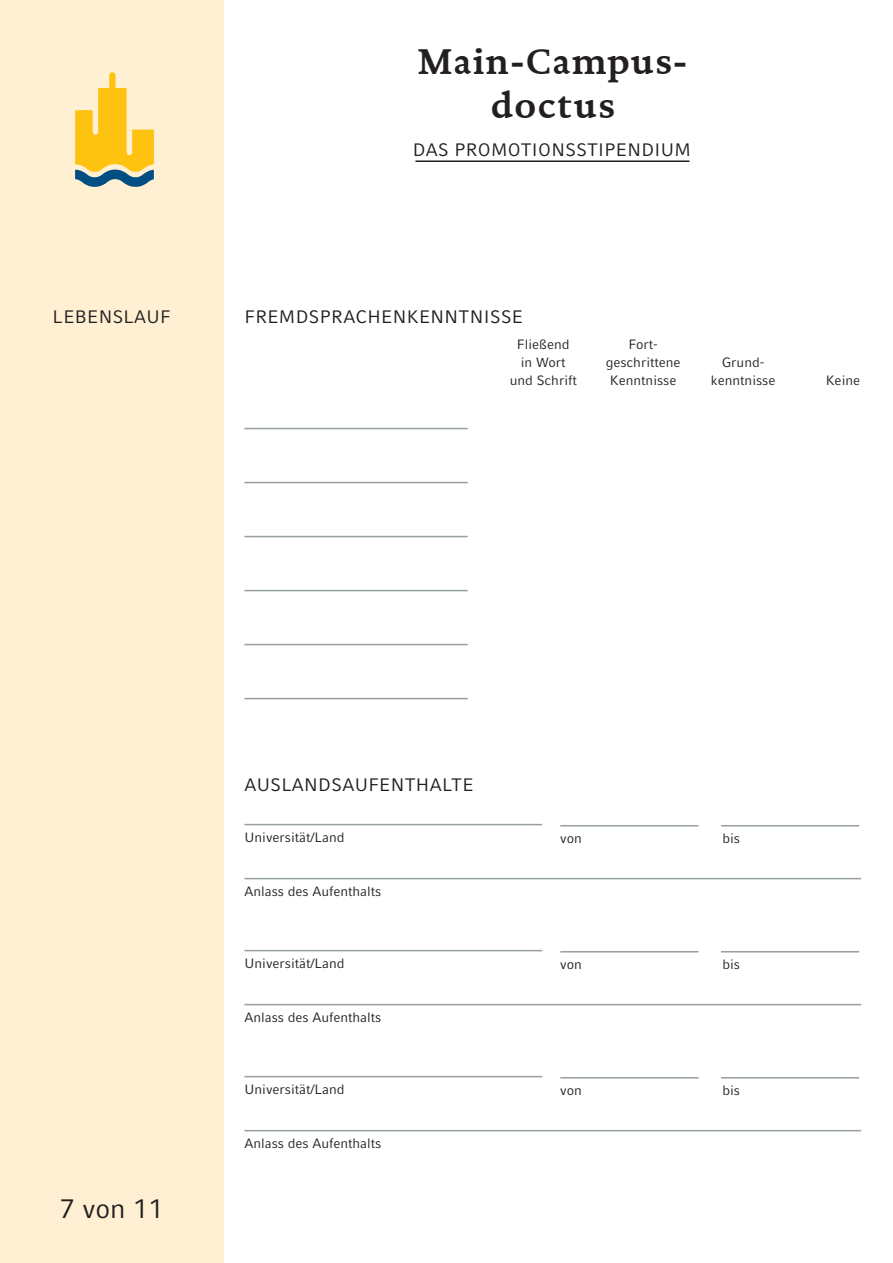
<style>
.page{position:relative;width:893px;height:1263px;background:#fff}
.page>*{position:absolute;margin:0;border:0;box-sizing:border-box;transform-origin:0 0}
.t1{font:700 36px/43.2px "DTL Documenta T";letter-spacing:.03em;color:#231f20;text-align:center}
.t2{font:27px "Compatil Fact LT Pro";color:#231f20}
.t3{font:18px "Compatil Fact LT Pro";letter-spacing:.02em;color:#231f20}
.t4{font:13.5px/18px "Compatil Fact LT Pro";color:#231f20;text-align:center}
</style>
<div class="page">
<div style="left:0;top:0;width:223px;height:1263px;background:#fff0d3"></div>
<hr style="left:415px;top:160px;width:274px;height:2px;background:#231f20">
<svg style="left:75px;top:72px;width:79px;height:115px"></svg>
<hr style="left:244px;top:428px;width:224px;height:1px;background:#96a196">
<hr style="left:244px;top:482px;width:224px;height:1px;background:#96a196">
<hr style="left:244px;top:536px;width:224px;height:1px;background:#96a196">
<hr style="left:244px;top:590px;width:224px;height:1px;background:#96a196">
<hr style="left:244px;top:644px;width:224px;height:1px;background:#96a196">
<hr style="left:244px;top:698px;width:224px;height:1px;background:#96a196">
<hr style="left:244px;top:824px;width:298px;height:1px;background:#96a196">
<hr style="left:244px;top:878px;width:617px;height:1px;background:#96a196">
<hr style="left:244px;top:950px;width:298px;height:1px;background:#96a196">
<hr style="left:244px;top:1004px;width:617px;height:1px;background:#96a196">
<hr style="left:244px;top:1076px;width:298px;height:1px;background:#96a196">
<hr style="left:244px;top:1130px;width:617px;height:1px;background:#96a196">
<hr style="left:560px;top:825px;width:138px;height:1px;background:#96a196">
<hr style="left:721px;top:825px;width:138px;height:1px;background:#96a196">
<hr style="left:560px;top:951px;width:138px;height:1px;background:#96a196">
<hr style="left:721px;top:951px;width:138px;height:1px;background:#96a196">
<hr style="left:560px;top:1077px;width:138px;height:1px;background:#96a196">
<hr style="left:721px;top:1077px;width:138px;height:1px;background:#96a196">
<h1 class="t1" style="left:418px;top:40px;width:271px">Main-Campus&shy;doctus</h1>
<h3 class="t3" style="left:413px;top:139px;width:279px">Das PromotionsStipendium</h3>
<h3 class="t3" style="left:53px;top:306px;width:47px">LEBENSLAU</h3>
<h3 class="t3" style="left:160px;top:306px;width:12px">F</h3>
<h3 class="t3" style="left:244px;top:306px;width:280px">Fremdsprach enkenntnisse</h3>
<p class="t4" style="left:510px;top:336px;width:69px">Fließend in Wort und Schrift</p>
<p class="t4" style="left:606px;top:336px;width:76px">Fort&shy;geschrittene<br>Kenntnisse</p>
<p class="t4" style="left:711px;top:354px;width:66px">Grund&shy;kenntnisse</p>
<p class="t4" style="left:826px;top:372px;width:36px">Keine</p>
<h2 class="t2" style="left:60px;top:1193px;width:105px">7 von 11</h2>
<h3 class="t3" style="left:244px;top:774px;width:231px">Auslandsaufenthalte</h3>
<p class="t4" style="left:244px;top:829px;width:102px">U niversität/Land</p>
<p class="t4" style="left:244px;top:883px;width:138px">Anlass des Aufenthalts</p>
<p class="t4" style="left:244px;top:955px;width:102px">U niversität/Land</p>
<p class="t4" style="left:244px;top:1009px;width:138px">Anlass des Aufenthalts</p>
<p class="t4" style="left:244px;top:1081px;width:102px">U niversität/Land</p>
<p class="t4" style="left:244px;top:1135px;width:138px">Anlass des Aufenthalts</p>
<p class="t4" style="left:560px;top:830px;width:23px">von</p>
<p class="t4" style="left:722px;top:830px;width:19px">bis</p>
<p class="t4" style="left:560px;top:956px;width:23px">von</p>
<p class="t4" style="left:722px;top:956px;width:19px">bis</p>
<p class="t4" style="left:560px;top:1082px;width:23px">von</p>
<p class="t4" style="left:722px;top:1082px;width:19px">bis</p>
</div>
